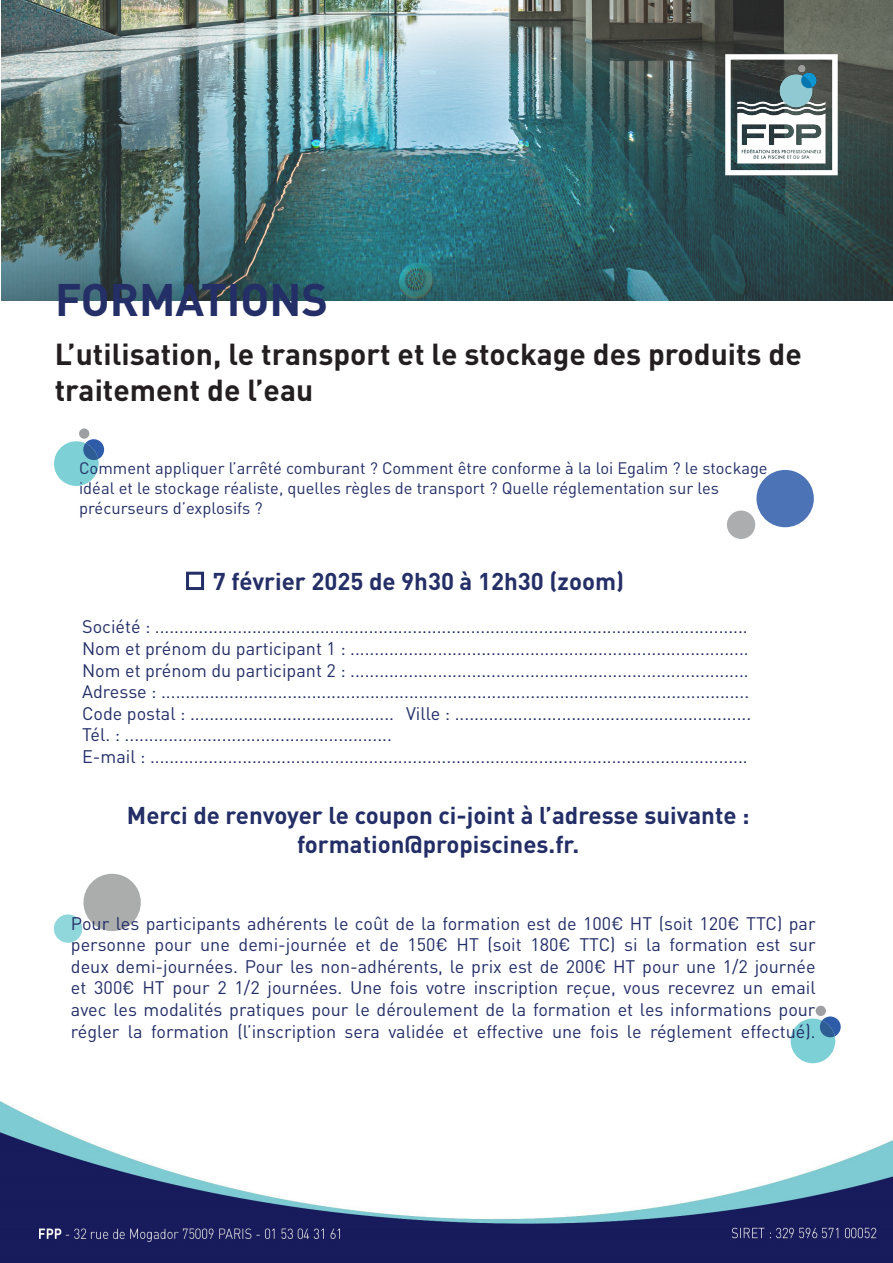
<style>
.page{position:relative;width:893px;height:1263px;background:#fff}
.page>*{position:absolute;margin:0;border:0;box-sizing:border-box;transform-origin:0 0}
.t1{font:700 45px "DIN Pro";color:#242e67}
.t2{font:700 30px/36px "DIN Pro";color:#231f20}
.t3{font:700 24px "DIN Pro";color:#232e67}
.t4{font:700 24px "DIN Pro";color:#242e67}
.t5{font:18px/21.6px "DIN Pro";color:#232e67}
.t6{font:16.5px/19.8px "DIN Pro";color:#242e67}
</style>
<div class="page">
<div style="left:816px;top:1006px;width:10px;height:10px;background:#9e9fa2;border-radius:50%"></div>
<div style="left:791px;top:1018px;width:44px;height:45px;background:#7dd0d6;border-radius:50%"></div>
<svg style="left:820px;top:1016px;width:21px;height:21px"></svg>
<div style="left:54px;top:914px;width:28px;height:29px;background:#90d7dc;border-radius:50%"></div>
<svg style="left:83px;top:874px;width:58px;height:57px"></svg>
<div style="left:727px;top:511px;width:28px;height:28px;background:#abadaf;border-radius:50%"></div>
<svg style="left:756px;top:470px;width:58px;height:57px"></svg>
<img style="left:1px;top:0;width:892px;height:301px">
<img style="left:0;top:1101px;width:893px;height:162px">
<img style="left:715px;top:54px;width:124px;height:123px">
<div style="left:79px;top:428px;width:10px;height:11px;background:#9e9fa2;border-radius:50%"></div>
<div style="left:54px;top:441px;width:45px;height:45px;background:#7dd0d6;border-radius:50%"></div>
<svg style="left:83px;top:439px;width:21px;height:21px"></svg>
<div style="left:186px;top:572px;width:18px;height:18px;border:3px solid #242e67"></div>
<svg style="left:55px;top:6px;width:7px;height:7px"></svg>
<p class="t1" style="left:55px;top:262px;width:275px">FORMATIONS</p>
<p class="t2" style="left:55px;top:332px;width:749px">L’utilisation, le transport et le stockage des produits de traitement de l’eau</p>
<p class="t6" style="left:79px;top:457px;width:690px">Comment appliquer l’arrêté comburant ? Comment être conforme à la loi Egalim ? le stockage idéal et le stockage réaliste, quelles règles de transport ? Quelle réglementation sur les</p>
<p class="t6" style="left:79px;top:496px;width:185px">précurseurs d’explosifs ?</p>
<p class="t4" style="left:213px;top:561px;width:413px">7 février 2025 de 9h30 à 12h30 (zoom)</p>
<p class="t5" style="left:82px;top:614px;width:667px">Société : ..........................................................................................................................</p>
<p class="t5" style="left:82px;top:636px;width:671px">Nom et prénom du participant 1 : ..................................................................................<br>Nom et prénom du participant 2 : ..................................................................................<br>Adresse : .........................................................................................................................<br>Code postal : .......................................... Ville : .............................................................</p>
<p class="t5" style="left:82px;top:722px;width:311px">Tél. : .......................................................</p>
<p class="t5" style="left:82px;top:744px;width:667px">E-mail : ...........................................................................................................................</p>
<p class="t3" style="left:127px;top:795px;width:624px">Merci de renvoyer le coupon ci-joint à l’adresse suivante :</p>
<p class="t3" style="left:297px;top:824px;width:284px">formation@propiscines.fr.</p>
<p class="t5" style="left:71px;top:910px;width:746px;text-align:justify">Pour les participants adhérents le coût de la formation est de 100€ HT (soit 120€ TTC) par personne pour une demi-journée et de 150€ HT (soit 180€ TTC) si la formation est sur deux demi-journées. Pour les non-adhérents, le prix est de 200€ HT pour une 1/2 journée et 300€ HT pour 2 1/2 journées. Une fois votre inscription reçue, vous recevrez un email avec les modalités pratiques pour le déroulement de la formation et les informations pour régler la formation (l’inscription sera validée et effective une fois le réglement effectué).</p>
</div>
